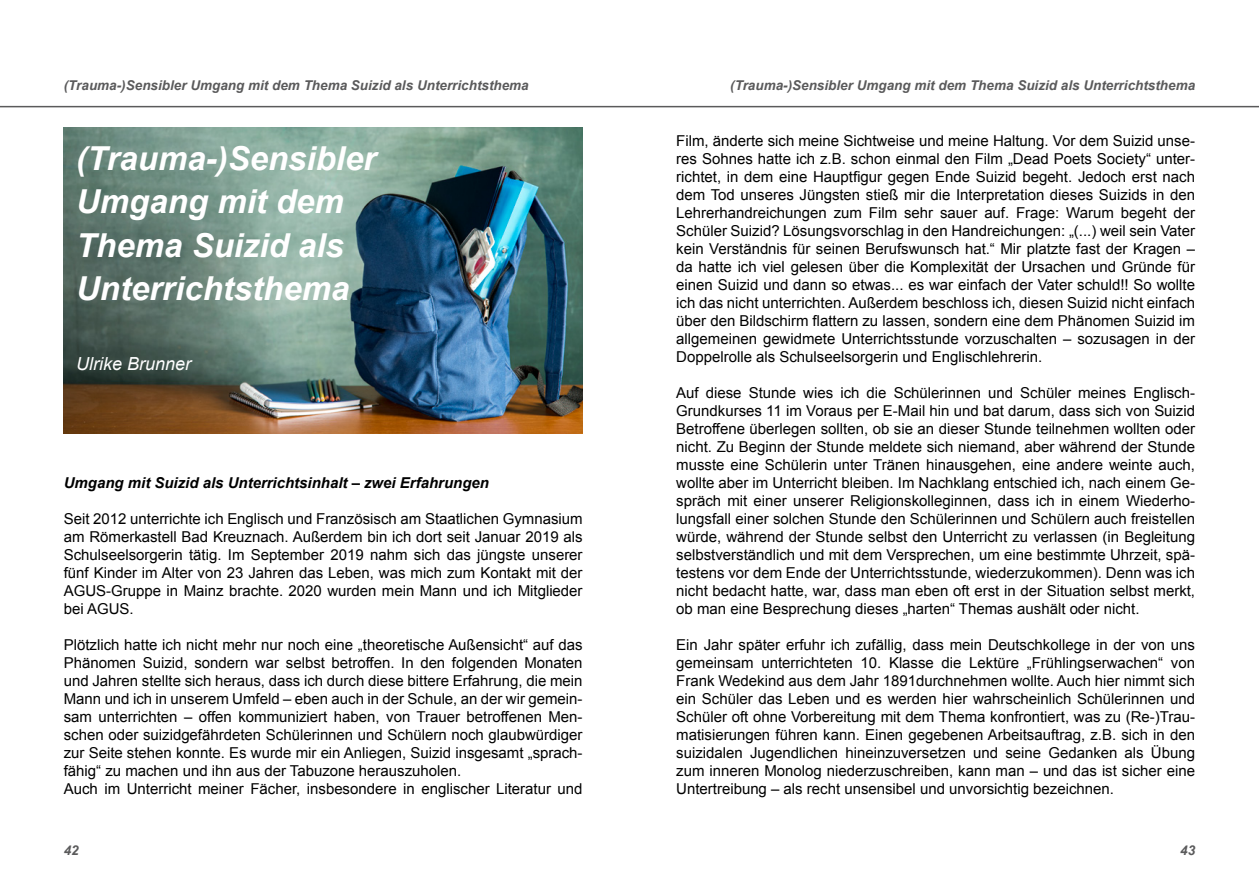
<style>
.page{position:relative;width:1259px;height:893px;background:#fff}
.page>*{position:absolute;margin:0;border:0;box-sizing:border-box;transform-origin:0 0}
.t1{font:italic 700 33px/43.5px "Arial";color:#fff}
.t2{font:italic 18px "Arial";color:#fff}
.t3{font:15px/18px "Arial";color:#000;text-align:justify}
.t4{font:italic 700 15px "Arial";color:#000}
.t5{font:italic 700 13.5px "Arial";color:#5a5a5b}
</style>
<div class="page">
<hr style="left:0;top:106px;width:1259px;height:1px;background:#5a5a5b">
<img style="left:64px;top:128px;width:519px;height:306px">
<p class="t5" style="left:64px;top:76px;width:466px">(Trauma-)Sensibler Umgang mit dem Thema Suizid als Unterrichtsthema</p>
<p class="t5" style="left:730px;top:76px;width:466px">(Trauma-)Sensibler Umgang mit dem Thema Suizid als Unterrichtsthema</p>
<h1 class="t1" style="left:76px;top:137px;width:302px">(Trauma-)Sensibler<br>Umgang mit dem<br>Thema Suizid als<br>Unterrichtsthema</h1>
<p class="t2" style="left:76px;top:352px;width:117px">Ulrike Brunner</p>
<p class="t4" style="left:64px;top:472px;width:427px">Umgang mit Suizid als Unterrichtsinhalt – zwei Erfahrungen</p>
<p class="t3" style="left:64px;top:509px;width:520px">Seit 2012 unterrichte ich Englisch und Französisch am Staatlichen Gymnasium am Römerkastell Bad Kreuznach. Außerdem bin ich dort seit Januar 2019 als Schulseelsorgerin tätig. Im September 2019 nahm sich das jüngste unserer fünf Kinder im Alter von 23 Jahren das Leben, was mich zum Kontakt mit der AGUS-Gruppe in Mainz brachte. 2020 wurden mein Mann und ich Mitglieder bei AGUS.</p>
<p class="t3" style="left:64px;top:635px;width:520px;text-align:left">Plötzlich hatte ich nicht mehr nur noch eine „theoretische Außensicht“ auf das Phänomen Suizid, sondern war selbst betroffen. In den folgenden Monaten und Jahren stellte sich heraus, dass ich durch diese bittere Erfahrung, die mein Mann und ich in unserem Umfeld – eben auch in der Schule, an der wir gemein&shy;sam unterrichten – offen kommuniziert haben, von Trauer betroffenen Men&shy;schen oder suizidgefährdeten Schülerinnen und Schülern noch glaubwürdiger zur Seite stehen konnte. Es wurde mir ein Anliegen, Suizid insgesamt „sprach&shy;fähig“ zu machen und ihn aus der Tabuzone herauszuholen.<br>Auch im Unterricht meiner Fächer, insbesondere in englischer Literatur und</p>
<p class="t3" style="left:676px;top:131px;width:520px">Film, änderte sich meine Sichtweise und meine Haltung. Vor dem Suizid unse&shy;res Sohnes hatte ich z.B. schon einmal den Film „Dead Poets Society“ unter&shy;richtet, in dem eine Hauptfigur gegen Ende Suizid begeht. Jedoch erst nach dem Tod unseres Jüngsten stieß mir die Interpretation dieses Suizids in den Lehrerhandreichungen zum Film sehr sauer auf. Frage: Warum begeht der Schüler Suizid? Lösungsvorschlag in den Handreichungen: „(...) weil sein Vater kein Verständnis für seinen Berufswunsch hat.“ Mir platzte fast der Kragen – da hatte ich viel gelesen über die Komplexität der Ursachen und Gründe für einen Suizid und dann so etwas... es war einfach der Vater schuld!! So wollte ich das nicht unterrichten. Außerdem beschloss ich, diesen Suizid nicht einfach über den Bildschirm flattern zu lassen, sondern eine dem Phänomen Suizid im allgemeinen gewidmete Unterrichtsstunde vorzuschalten – sozusagen in der Doppelrolle als Schulseelsorgerin und Englischlehrerin.</p>
<p class="t3" style="left:676px;top:383px;width:520px">Auf diese Stunde wies ich die Schülerinnen und Schüler meines Englisch-Grundkurses 11 im Voraus per E-Mail hin und bat darum, dass sich von Suizid Betroffene überlegen sollten, ob sie an dieser Stunde teilnehmen wollten oder nicht. Zu Beginn der Stunde meldete sich niemand, aber während der Stunde musste eine Schülerin unter Tränen hinausgehen, eine andere weinte auch, wollte aber im Unterricht bleiben. Im Nachklang entschied ich, nach einem Ge&shy;spräch mit einer unserer Religionskolleginnen, dass ich in einem Wiederho&shy;lungsfall einer solchen Stunde den Schülerinnen und Schülern auch freistellen würde, während der Stunde selbst den Unterricht zu verlassen (in Begleitung selbstverständlich und mit dem Versprechen, um eine bestimmte Uhrzeit, spä&shy;testens vor dem Ende der Unterrichtsstunde, wiederzukommen). Denn was ich nicht bedacht hatte, war, dass man eben oft erst in der Situation selbst merkt, ob man eine Besprechung dieses „harten“ Themas aushält oder nicht.</p>
<p class="t3" style="left:676px;top:635px;width:520px">Ein Jahr später erfuhr ich zufällig, dass mein Deutschkollege in der von uns gemeinsam unterrichteten 10. Klasse die Lektüre „Frühlingserwachen“ von Frank Wedekind aus dem Jahr 1891durchnehmen wollte. Auch hier nimmt sich ein Schüler das Leben und es werden hier wahrscheinlich Schülerinnen und Schüler oft ohne Vorbereitung mit dem Thema konfrontiert, was zu (Re-)Trau&shy;matisierungen führen kann. Einen gegebenen Arbeitsauftrag, z.B. sich in den suizidalen Jugendlichen hineinzuversetzen und seine Gedanken als Übung zum inneren Monolog niederzuschreiben, kann man – und das ist sicher eine Untertreibung – als recht unsensibel und unvorsichtig bezeichnen.</p>
<p class="t5" style="left:64px;top:841px;width:17px">42</p>
<p class="t5" style="left:1180px;top:841px;width:17px">43</p>
</div>
